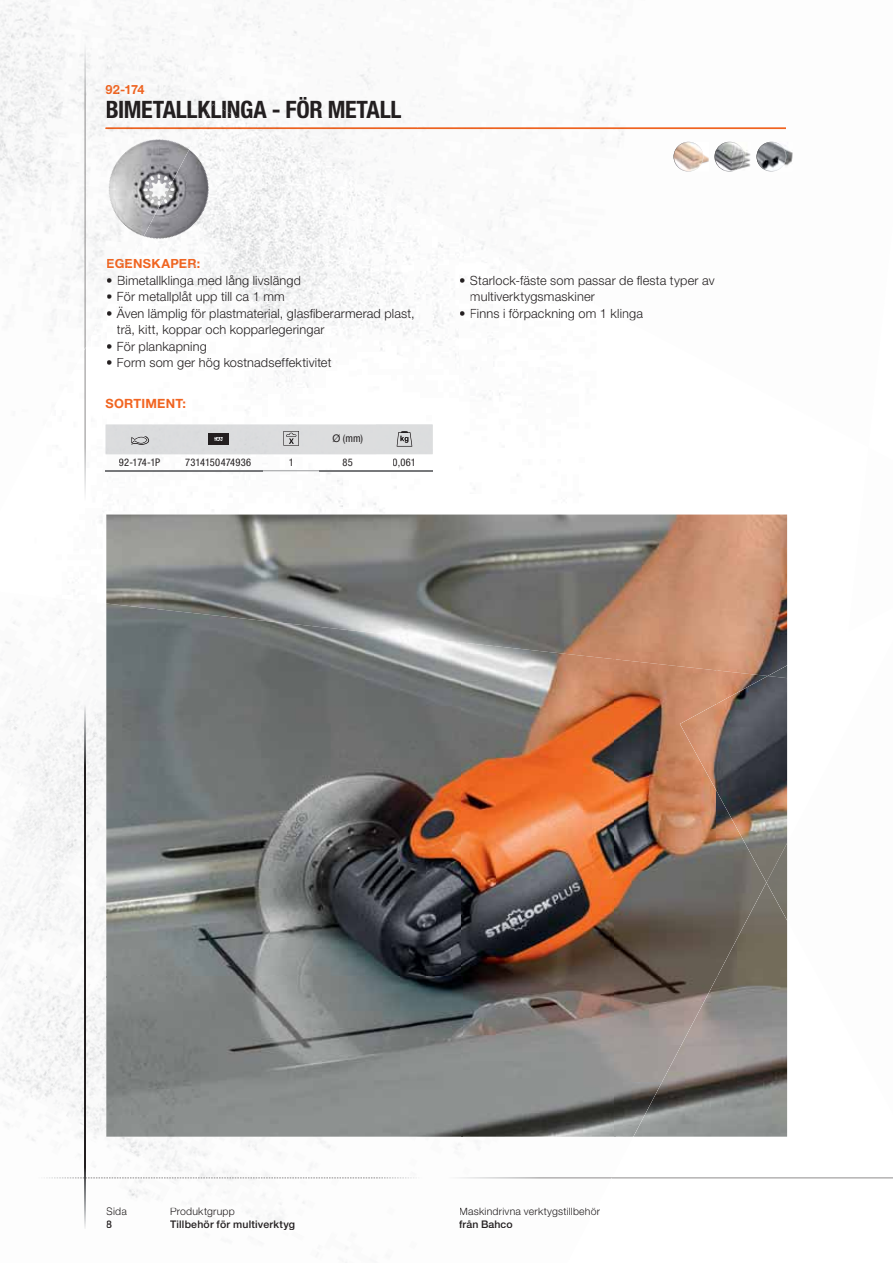
<style>
.page{position:relative;width:893px;height:1263px;background:#fff}
.page>*{position:absolute;margin:0;border:0;box-sizing:border-box;transform-origin:0 0}
.t1{font:700 condensed 24px "Helvetica Neue LT Std";letter-spacing:-.015em;color:#231f20}
.t2{font:300 12.75px/16.5px "Helvetica Neue LT Std";letter-spacing:.015em;color:#231f20}
.t3{font:700 12.75px "Helvetica Neue LT Std";letter-spacing:.02em;color:#f06521}
.t4{font:700 12.75px "Helvetica Neue LT Std";letter-spacing:.015em;color:#f26522}
.t5{font:700 12.75px "Helvetica Neue LT Std";color:#ee6421}
.t6{font:300 10.5px "Helvetica Neue LT Std";letter-spacing:.02em;color:#231f20}
.t7{font:condensed 10.5px "Helvetica Neue LT Std";letter-spacing:.01em;color:#231f20}
.t8{font:500 10.5px "Helvetica Neue LT Std";letter-spacing:.02em;color:#231f20}
.s1{color:#ef6421}
.s2{color:#f06521}
.s3{font-stretch:normal}
</style>
<div class="page">
<img style="left:666px;top:920px;width:121px;height:217px">
<img style="left:432px;top:15px;width:361px;height:202px">
<img style="left:0;top:0;width:201px;height:257px">
<img style="left:201px;top:0;width:231px;height:130px">
<img style="left:7px;top:257px;width:95px;height:74px">
<img style="left:85px;top:42px;width:1px;height:271px">
<img style="left:744px;top:142px;width:6px;height:29px">
<img style="left:714px;top:171px;width:20px;height:1px">
<img style="left:714px;top:142px;width:30px;height:29px">
<img style="left:756px;top:142px;width:30px;height:30px">
<img style="left:757px;top:142px;width:29px;height:29px">
<img style="left:703px;top:142px;width:6px;height:30px">
<img style="left:674px;top:142px;width:29px;height:30px">
<img style="left:674px;top:157px;width:14px;height:15px">
<img style="left:106px;top:128px;width:680px;height:1px">
<img style="left:108px;top:139px;width:45px;height:78px">
<img style="left:106px;top:85px;width:38px;height:9px">
<img style="left:107px;top:97px;width:294px;height:21px">
<img style="left:0;top:610px;width:106px;height:108px">
<img style="left:0;top:718px;width:106px;height:121px">
<img style="left:0;top:839px;width:106px;height:113px">
<img style="left:0;top:952px;width:106px;height:128px">
<img style="left:82px;top:716px;width:24px;height:60px">
<img style="left:0;top:1080px;width:106px;height:61px">
<img style="left:44px;top:1141px;width:69px;height:88px">
<img style="left:113px;top:1137px;width:71px;height:63px">
<img style="left:184px;top:1137px;width:163px;height:126px">
<img style="left:184px;top:1236px;width:48px;height:27px">
<img style="left:333px;top:1137px;width:84px;height:122px">
<img style="left:85px;top:703px;width:1px;height:525px">
<img style="left:106px;top:676px;width:508px;height:461px">
<img style="left:614px;top:676px;width:103px;height:408px">
<img style="left:716px;top:882px;width:52px;height:98px">
<img style="left:614px;top:1083px;width:52px;height:54px">
<img style="left:107px;top:1207px;width:6px;height:8px">
<svg style="left:107px;top:1220px;width:5px;height:8px"></svg>
<img style="left:184px;top:1208px;width:50px;height:9px">
<img style="left:184px;top:1220px;width:111px;height:10px">
<img style="left:214px;top:1178px;width:203px;height:1px">
<img style="left:153px;top:129px;width:205px;height:383px">
<img style="left:357px;top:168px;width:103px;height:344px">
<img style="left:102px;top:217px;width:52px;height:399px">
<img style="left:459px;top:217px;width:67px;height:295px">
<img style="left:50px;top:313px;width:53px;height:292px">
<img style="left:50px;top:411px;width:2px;height:188px">
<img style="left:787px;top:515px;width:1px;height:92px">
<img style="left:85px;top:348px;width:1px;height:153px">
<img style="left:376px;top:424px;width:57px;height:30px">
<img style="left:106px;top:471px;width:327px;height:1px">
<svg style="left:106px;top:424px;width:270px;height:42px"></svg>
<img style="left:393px;top:458px;width:21px;height:9px">
<img style="left:200px;top:128px;width:60px;height:1px">
<img style="left:144px;top:150px;width:65px;height:89px">
<img style="left:106px;top:514px;width:681px;height:162px">
<svg style="left:397px;top:431px;width:15px;height:15px"></svg>
<img style="left:106px;top:399px;width:79px;height:9px">
<img style="left:127px;top:259px;width:73px;height:9px">
<img style="left:118px;top:275px;width:182px;height:12px">
<svg style="left:107px;top:294px;width:5px;height:5px"></svg>
<img style="left:118px;top:291px;width:166px;height:13px">
<svg style="left:107px;top:311px;width:5px;height:4px"></svg>
<img style="left:117px;top:306px;width:298px;height:14px">
<img style="left:117px;top:325px;width:208px;height:12px">
<svg style="left:107px;top:344px;width:5px;height:4px"></svg>
<img style="left:118px;top:342px;width:88px;height:11px">
<svg style="left:107px;top:360px;width:5px;height:5px"></svg>
<img style="left:118px;top:358px;width:213px;height:12px">
<svg style="left:460px;top:278px;width:5px;height:4px"></svg>
<img style="left:470px;top:275px;width:56px;height:12px">
<img style="left:471px;top:292px;width:55px;height:12px">
<svg style="left:460px;top:311px;width:5px;height:4px"></svg>
<img style="left:471px;top:309px;width:55px;height:11px">
<img style="left:205px;top:104px;width:35px;height:14px">
<img style="left:787px;top:843px;width:1px;height:271px">
<img style="left:766px;top:882px;width:21px;height:38px">
<img style="left:787px;top:607px;width:1px;height:236px">
<img style="left:680px;top:676px;width:107px;height:206px">
<img style="left:787px;top:632px;width:1px;height:52px">
<img style="left:768px;top:665px;width:19px;height:13px">
<p class="t5" style="left:106px;top:85px;width:41px">92-1<span class="s1">74</span></p>
<h1 class="t1" style="left:106px;top:96px;width:298px">BIMETALLKLINGA - FÖR METALL</h1>
<p class="t3" style="left:106px;top:259px;width:96px"><span class="s1">EG</span>ENSKAP<span class="s1">ER:</span></p>
<p class="t2" style="left:106px;top:273px;width:196px">• Bimetallklinga med lång livslängd</p>
<p class="t2" style="left:470px;top:273px;width:246px;text-indent:-11px">• Starlock-fäste som passar de flesta typer av multiverktygsmaskiner</p>
<p class="t2" style="left:459px;top:306px;width:185px">• Finns i förpackning om 1 klinga</p>
<p class="t2" style="left:106px;top:290px;width:180px">• För metallplåt upp till ca 1 mm</p>
<p class="t2" style="left:117px;top:306px;width:299px;text-indent:-11px">• Även lämplig för plastmaterial, glasfiberarmerad plast, trä, kitt, koppar och kopparlegeringar</p>
<p class="t2" style="left:106px;top:339px;width:102px">• För plankapning</p>
<p class="t2" style="left:106px;top:356px;width:227px">• Form som ger hög kostnadseffektivitet</p>
<p class="t4" style="left:106px;top:399px;width:82px"><span class="s2">SO</span>RTIM<span class="s1">EN</span>T:</p>
<p class="t7" style="left:332px;top:432px;width:32px"><span class="s3">Ø</span> (mm)</p>
<p class="t7" style="left:119px;top:456px;width:43px">92-174-1P</p>
<p class="t7" style="left:185px;top:456px;width:68px">7314150474936</p>
<p class="t7" style="left:289px;top:456px;width:7px">1</p>
<p class="t7" style="left:343px;top:456px;width:12px">85</p>
<p class="t7" style="left:393px;top:456px;width:25px">0,061</p>
<p class="t6" style="left:106px;top:1208px;width:22px">Sida</p>
<p class="t8" style="left:106px;top:1218px;width:7px">8</p>
<p class="t8" style="left:459px;top:1218px;width:55px">från Bahco</p>
<p class="t6" style="left:170px;top:1208px;width:66px">Produktgrupp</p>
<p class="t8" style="left:170px;top:1218px;width:127px">Tillbehör för multiverktyg</p>
<p class="t6" style="left:459px;top:1208px;width:142px">Maskindrivna verktygstillbehör</p>
</div>
